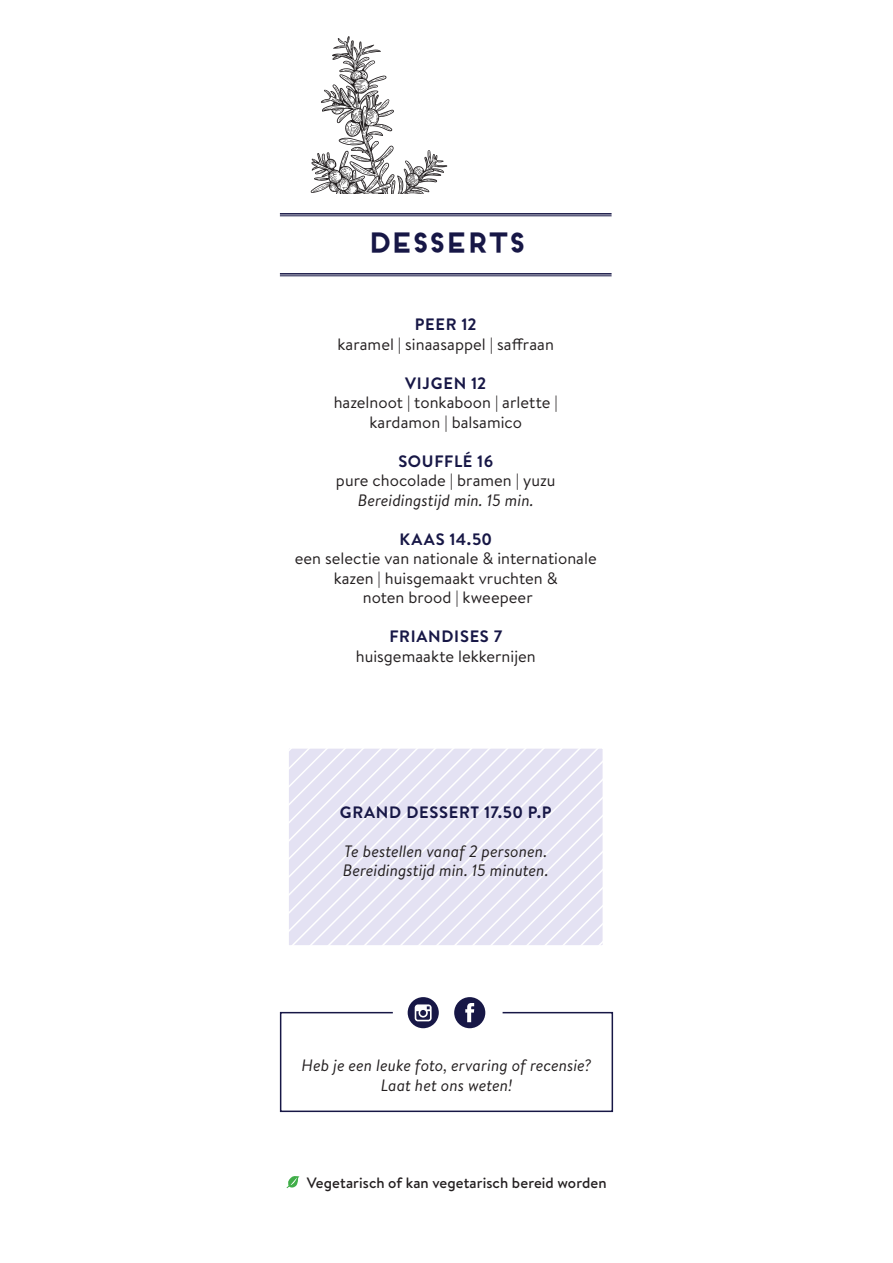
<style>
.page{position:relative;width:893px;height:1263px;background:#fff}
.page>*{position:absolute;margin:0;border:0;box-sizing:border-box;transform-origin:0 0}
.t1{font:700 27px "Frontage";letter-spacing:-.17em;color:#171746}
.t2{font:16.5px/19.5px "Brandon Text";color:#231f20;text-align:center}
.t3{font:italic 16.5px/19.5px "Brandon Text";color:#231f20;text-align:center}
.t4{font:700 16.5px "Brandon Text";letter-spacing:.045em;color:#171746}
.t5{font:500 15px "Brandon Text";letter-spacing:.005em;color:#231f20}
</style>
<div class="page">
<svg style="left:311px;top:36px;width:137px;height:158px"></svg>
<svg style="left:286px;top:1176px;width:14px;height:12px"></svg>
<hr style="left:280px;top:216px;width:332px;height:1px;background:#171746">
<hr style="left:280px;top:213px;width:332px;height:2px;background:#171746">
<hr style="left:280px;top:276px;width:332px;height:1px;background:#171746">
<hr style="left:280px;top:273px;width:332px;height:2px;background:#171746">
<svg style="left:279px;top:997px;width:335px;height:116px"></svg>
<svg style="left:290px;top:750px;width:312px;height:194px;background:#e7e5f4"></svg>
<div style="left:280px;top:740px;width:332px;height:214px;border:9px solid #fff"></div>
<h1 class="t1" style="left:365px;top:226px;width:163px">DESSERTS</h1>
<p class="t4" style="left:415px;top:313px;width:63px">PEER 12</p>
<p class="t2" style="left:338px;top:334px;width:218px">karamel | sinaasappel | saffraan</p>
<p class="t4" style="left:405px;top:371px;width:83px">VIJGEN 12</p>
<p class="t2" style="left:334px;top:392px;width:226px">hazelnoot | tonkaboon | arlette | kardamon | balsamico</p>
<p class="t4" style="left:398px;top:449px;width:96px">SOUFFLÉ 16</p>
<p class="t2" style="left:336px;top:470px;width:221px">pure chocolade | bramen | yuzu</p>
<p class="t3" style="left:358px;top:490px;width:177px">Bereidingstijd min. 15 min.</p>
<p class="t4" style="left:399px;top:527px;width:94px">KAAS 14.50</p>
<p class="t2" style="left:295px;top:548px;width:303px">een selectie van nationale &amp; internationale kazen | huisgemaakt vruchten &amp;<br>noten brood | kweepeer</p>
<p class="t4" style="left:389px;top:625px;width:114px">FRIANDISES 7</p>
<p class="t2" style="left:356px;top:646px;width:182px">huisgemaakte lekkernijen</p>
<p class="t4" style="left:340px;top:800px;width:214px">GRAND DESSERT 17.50 P.P</p>
<p class="t3" style="left:343px;top:841px;width:207px;text-align:left">Te bestellen vanaf 2 personen.<br>Bereidingstijd min. 15 minuten.</p>
<p class="t3" style="left:302px;top:1055px;width:291px">Heb je een leuke foto, ervaring of recensie?<br>Laat het ons weten!</p>
<p class="t5" style="left:307px;top:1173px;width:301px">Vegetarisch of kan vegetarisch bereid worden</p>
</div>
